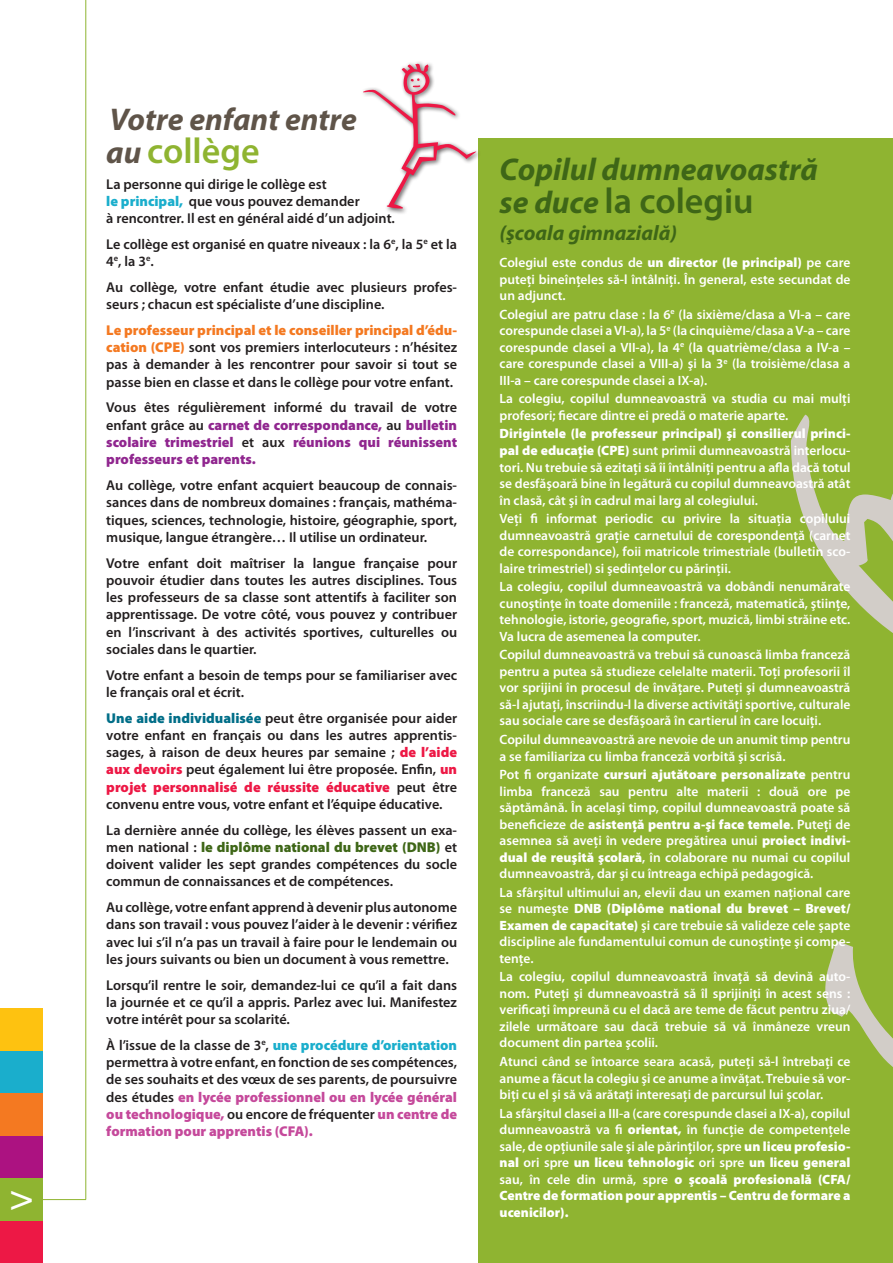
<style>
.page{position:relative;width:893px;height:1263px;background:#fff}
.page>*{position:absolute;margin:0;border:0;box-sizing:border-box;transform-origin:0 0}
.titre{font:600 36px "Myriad Pro";color:#3e6617}
.light_c12{font:600 36px "Myriad Pro";color:#8fb431}
.t1{font:36px "Helvetica";color:#fff}
.titre-2{font:italic 700 31.5px "Myriad Pro";color:#3e6617}
.light_c12-2{font:italic 700 31.5px "Myriad Pro";color:#5f5449}
.titre-3{font:italic 700 21px "Myriad Pro";color:#3e6617}
.t2{font:600 14.25px/17.2px "Myriad Pro";color:#231f20;text-align:justify}
.t3{font:900 14.25px/17.2px "Myriad Pro";color:#90268f;text-align:justify}
.t4{font:600 13.5px/16.5px "Myriad Pro";color:#fff;text-align:justify}
.t5{font:900 13.5px "Myriad Pro";color:#fff}
.s1{font-weight:400;font-style:normal;font-size:15.75px;color:#fff}
.s2{font-weight:700;font-style:italic;font-size:31.5px;color:#5f5449}
.s3{font-weight:900;color:#1aaecc}
.s4{font-weight:900;color:#f47921}
.s5{font-weight:600;color:#231f20}
.s6{font-weight:900;color:#006e88}
.s7{font-weight:900;color:#ed1845}
.s8{font-weight:900;color:#3e6617}
.s9{font-weight:900;color:#c5499b}
.s10{font-weight:700;font-style:italic;font-size:31.5px}
.s11{font-weight:900}
</style>
<div class="page">
<div style="left:478px;top:138px;width:415px;height:1125px;background:#8fb431"></div>
<svg style="left:791px;top:415px;width:102px;height:652px"></svg>
<hr style="left:85px;top:0;width:1px;height:1199px;background:#8fb431">
<div style="left:0;top:1220px;width:43px;height:43px;background:#ed1845"></div>
<div style="left:0;top:1178px;width:43px;height:42px;background:#8fb431"></div>
<div style="left:0;top:1135px;width:43px;height:43px;background:#ac1281"></div>
<div style="left:0;top:1093px;width:43px;height:42px;background:#f47921"></div>
<div style="left:0;top:1050px;width:43px;height:43px;background:#1aaecc"></div>
<div style="left:0;top:1008px;width:43px;height:42px;background:#fec210"></div>
<hr style="left:43px;top:1199px;width:43px;height:1px;background:#8fb431">
<div style="left:360px;top:61px;width:122px;height:153px;background:#231f20;opacity:.75"></div>
<svg style="left:363px;top:64px;width:114px;height:146px"></svg>
<p class="t1" style="left:11px;top:1170px;width:23px">&gt;</p>
<p class="light_c12-2" style="left:106px;top:99px;width:252px"><span class="s1">.</span>Votre enfant entre</p>
<p class="light_c12" style="left:106px;top:128px;width:155px"><span class="s2">au</span> collège</p>
<p class="t2" style="left:106px;top:175px;width:290px;text-align:left">La personne qui dirige le collège est<br><span class="s3">le principal,</span> que vous pouvez demander<br>à rencontrer. Il est en général aidé d’un adjoint.</p>
<p class="t2" style="left:106px;top:235px;width:352px">Le collège est organisé en quatre niveaux : la 6<sup>e</sup>, la 5<sup>e</sup> et la<br>4<sup>e</sup>, la 3<sup>e</sup>.</p>
<p class="t2" style="left:106px;top:278px;width:352px">Au collège, votre enfant étudie avec plusieurs profes&shy;seurs ; chacun est spécialiste d’une discipline.</p>
<p class="t2" style="left:106px;top:321px;width:352px"><span class="s4">Le professeur principal et le conseiller principal d’édu&shy;cation (CPE)</span> sont vos premiers interlocuteurs : n’hésitez pas à demander à les rencontrer pour savoir si tout se passe bien en classe et dans le collège pour votre enfant.</p>
<p class="t3" style="left:106px;top:398px;width:352px"><span class="s5">Vous êtes régulièrement informé du travail de votre enfant grâce au</span> carnet de correspondance, <span class="s5">au</span> bulletin scolaire trimestriel <span class="s5">et aux</span> réunions qui réunissent professeurs et parents.</p>
<p class="t2" style="left:106px;top:476px;width:352px">Au collège, votre enfant acquiert beaucoup de connais&shy;sances dans de nombreux domaines : français, mathéma&shy;tiques, sciences, technologie, histoire, géographie, sport, musique, langue étrangère… Il utilise un ordinateur.</p>
<p class="t2" style="left:106px;top:554px;width:352px">Votre enfant doit maîtriser la langue française pour pouvoir étudier dans toutes les autres disciplines. Tous les professeurs de sa classe sont attentifs à faciliter son apprentissage. De votre côté, vous pouvez y contribuer en l’inscrivant à des activités sportives, culturelles ou sociales dans le quartier.</p>
<p class="t2" style="left:106px;top:666px;width:352px">Votre enfant a besoin de temps pour se familiariser avec le français oral et écrit.</p>
<p class="t2" style="left:106px;top:709px;width:352px"><span class="s6">Une aide individualisée</span> peut être organisée pour aider votre enfant en français ou dans les autres apprentis&shy;sages, à raison de deux heures par semaine ; <span class="s7">de l’aide aux devoirs</span> peut également lui être proposée. Enfin, <span class="s7">un projet personnalisé de réussite éducative</span> peut être convenu entre vous, votre enfant et l’équipe éducative.</p>
<p class="t2" style="left:106px;top:821px;width:352px">La dernière année du collège, les élèves passent un exa&shy;men national : <span class="s8">le diplôme national du brevet (DNB)</span> et doivent valider les sept grandes compétences du socle commun de connaissances et de compétences.</p>
<p class="t2" style="left:106px;top:898px;width:352px">Au collège, votre enfant apprend à devenir plus autonome dans son travail : vous pouvez l’aider à le devenir : vérifiez avec lui s’il n’a pas un travail à faire pour le lendemain ou les jours suivants ou bien un document à vous remettre.</p>
<p class="t2" style="left:106px;top:976px;width:352px">Lorsqu’il rentre le soir, demandez-lui ce qu’il a fait dans la journée et ce qu’il a appris. Parlez avec lui. Manifestez votre intérêt pour sa scolarité.</p>
<p class="t2" style="left:106px;top:1036px;width:352px">À l’issue de la classe de 3<sup>e</sup>, <span class="s3">une procédure d’orientation </span>permettra à votre enfant, en fonction de ses compétences, de ses souhaits et des vœux de ses parents, de poursuivre des études <span class="s9">en lycée professionnel ou en lycée général ou technologique,</span> ou encore de fréquenter <span class="s9">un centre de formation pour apprentis (CFA).</span></p>
<p class="titre-2" style="left:500px;top:149px;width:320px">Copilul dumneavoastră</p>
<p class="titre" style="left:500px;top:178px;width:256px"><span class="s10">se duce</span> la colegiu</p>
<p class="titre-3" style="left:500px;top:219px;width:179px">(şcoala gimnazială)</p>
<p class="t4" style="left:500px;top:254px;width:352px">Colegiul este condus de <span class="s11">un director (le principal)</span> pe care puteţi bineînţeles să-l întâlniţi. În general, este secundat de un adjunct.</p>
<p class="t4" style="left:500px;top:306px;width:352px">Colegiul are patru clase : la 6<sup>e</sup> (la sixième/clasa a VI-a – care corespunde clasei a VI-a), la 5<sup>e</sup> (la cinquième/clasa a V-a – care corespunde clasei a VII-a), la 4<sup>e</sup> (la quatrième/clasa a IV-a – care corespunde clasei a VIII-a) şi la 3<sup>e</sup> (la troisième/clasa a III-a – care corespunde clasei a IX-a).</p>
<p class="t4" style="left:500px;top:390px;width:352px">La colegiu, copilul dumneavoastră va studia cu mai mulţi profesori; fiecare dintre ei predă o materie aparte.</p>
<p class="t4" style="left:500px;top:425px;width:352px"><span class="s11">Dirigintele (le professeur principal) şi consilierul princi&shy;pal de educaţie (CPE)</span> sunt primii dumneavoastră interlocu&shy;tori. Nu trebuie să ezitaţi să îi întâlniţi pentru a afla dacă totul se desfăşoară bine în legătură cu copilul dumneavoastră atât în clasă, cât şi în cadrul mai larg al colegiului.</p>
<p class="t4" style="left:500px;top:510px;width:352px">Veţi fi informat periodic cu privire la situaţia copilului dumneavoastră graţie carnetului de corespondenţă (carnet de correspondance), foii matricole trimestriale (bulletin sco&shy;laire trimestriel) si şedinţelor cu părinţii.</p>
<p class="t4" style="left:500px;top:578px;width:352px">La colegiu, copilul dumneavoastră va dobândi nenumărate cunoştinţe în toate domeniile : franceză, matematică, ştiinţe, tehnologie, istorie, geografie, sport, muzică, limbi străine etc.<br>Va lucra de asemenea la computer.</p>
<p class="t4" style="left:500px;top:646px;width:352px">Copilul dumneavoastră va trebui să cunoască limba franceză pentru a putea să studieze celelalte materii. Toţi profesorii îl vor sprijini în procesul de învăţare. Puteţi şi dumneavoastră să-l ajutaţi, înscriindu-l la diverse activităţi sportive, culturale sau sociale care se desfăşoară în cartierul în care locuiţi.</p>
<p class="t4" style="left:500px;top:731px;width:352px">Copilul dumneavoastră are nevoie de un anumit timp pentru a se familiariza cu limba franceză vorbită şi scrisă.</p>
<p class="t4" style="left:500px;top:766px;width:352px">Pot fi organizate <span class="s11">cursuri ajutătoare personalizate</span> pentru limba franceză sau pentru alte materii : două ore pe săptămână. În acelaşi timp, copilul dumneavoastră poate să beneficieze de <span class="s11">asistenţă pentru a-şi face temele</span>. Puteţi de asemnea să aveţi în vedere pregătirea unui <span class="s11">proiect indivi&shy;dual de reuşită şcolară</span>, în colaborare nu numai cu copilul dumneavoastră, dar şi cu întreaga echipă pedagogică.</p>
<p class="t4" style="left:500px;top:884px;width:352px">La sfârşitul ultimului an, elevii dau un examen naţional care se numeşte <span class="s11">DNB (Diplôme national du brevet – Brevet/ Examen de capacitate)</span> şi care trebuie să valideze cele şapte discipline ale fundamentului comun de cunoştinţe şi compe&shy;tenţe.</p>
<p class="t4" style="left:500px;top:968px;width:352px">La colegiu, copilul dumneavoastră învaţă să devină auto&shy;nom. Puteţi şi dumneavoastră să îl sprijiniţi în acest sens : verificaţi împreună cu el dacă are teme de făcut pentru ziua/ zilele următoare sau dacă trebuie să vă înmâneze vreun document din partea şcolii.</p>
<p class="t4" style="left:500px;top:1053px;width:352px">Atunci când se întoarce seara acasă, puteţi să-l întrebaţi ce anume a făcut la colegiu şi ce anume a învăţat. Trebuie să vor&shy;biţi cu el şi să vă arătaţi interesaţi de parcursul lui şcolar.</p>
<p class="t4" style="left:500px;top:1104px;width:352px">La sfârşitul clasei a III-a (care corespunde clasei a IX-a), copilul dumneavoastră va fi <span class="s11">orientat,</span> în funcţie de competenţele sale, de opţiunile sale şi ale părinţilor, spre <span class="s11">un liceu profesio&shy;nal</span> ori spre <span class="s11">un liceu tehnologic</span> ori spre <span class="s11">un liceu general </span>sau, în cele din urmă, spre <span class="s11">o şcoală profesională (CFA/ Centre de formation pour apprentis – Centru de formare a</span></p>
<p class="t5" style="left:500px;top:1203px;width:70px">ucenicilor).</p>
</div>
